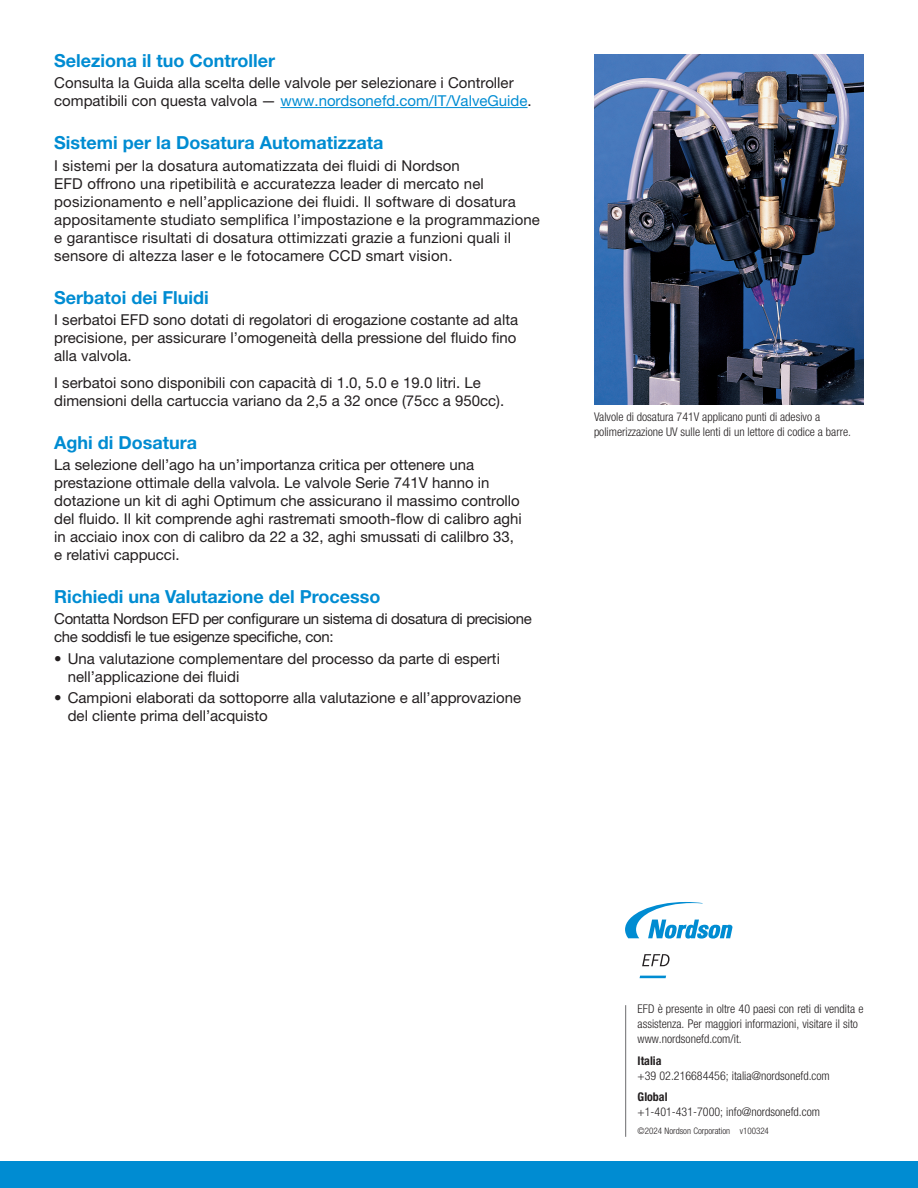
<style>
.page{position:relative;width:918px;height:1188px;background:#fff}
.page>*{position:absolute;margin:0;border:0;box-sizing:border-box;transform-origin:0 0}
.EFD-DataSheet-Head-Lev2{font:700 18px "Helvetica Neue LT Std";color:#008cd2}
.EFD-DataSheet-Head-Lev2-Helv75{font:700 18px "Helvetica Neue LT Std";color:#008cd2}
.EFD-DataSheet-BodyText-9L{font:15px/18px "Helvetica Neue LT Std";color:#231f20}
.EFD-DataSheet-BodyText-10L{font:15px/18px "Helvetica Neue LT Std";letter-spacing:.01em;color:#231f20}
.EFD-DataSheet-BodyText-10L-Helv55{font:15px/18px "Helvetica Neue LT Std";color:#231f20}
.EFD-DataSheet-Bullet-Lev1-10L{font:15px/18px "Helvetica Neue LT Std";letter-spacing:-.025em;color:#231f20}
.EFD-CorpBlock-8L-Helv47{font:300 condensed 12px/15px "Helvetica Neue LT Pro";color:#231f20}
.EFD-DataSheet-Caption-Helv47{font:300 condensed 12px/14.4px "Helvetica Neue LT Std";color:#231f20}
.EFD-CorpBlock-6L-Helv47{font:300 condensed 9px "Helvetica Neue LT Std";color:#231f20}
.s1{color:#008cd2}
.s2{font-weight:700}
</style>
<div class="page">
<div style="left:0;top:1161px;width:918px;height:27px;background:#008cd2"></div>
<hr style="left:625px;top:1005px;width:1px;height:132px;background:#6b6b6e">
<hr style="left:280px;top:107px;width:248px;height:1px;background:#008cd2">
<img style="left:594px;top:54px;width:270px;height:351px">
<svg style="left:625px;top:902px;width:107px;height:37px"></svg>
<svg style="left:640px;top:976px;width:26px;height:2px"></svg>
<svg style="left:642px;top:954px;width:28px;height:12px"></svg>
<p class="EFD-DataSheet-Head-Lev2-Helv75" style="left:54px;top:49px;width:222px">Seleziona il tuo Controller</p>
<p class="EFD-DataSheet-BodyText-10L-Helv55" style="left:54px;top:74px;width:479px">Consulta la Guida alla scelta delle valvole per selezionare i Controller compatibili con questa valvola — <span class="s1">www.nordsonefd.com/IT/ValveGuide</span>.</p>
<p class="EFD-DataSheet-Head-Lev2" style="left:54px;top:132px;width:331px">Sistemi per la Dosatura Automatizzata</p>
<p class="EFD-DataSheet-BodyText-10L" style="left:54px;top:156px;width:487px">I sistemi per la dosatura automatizzata dei fluidi di Nordson<br>EFD offrono una ripetibilità e accuratezza leader di mercato nel posizionamento e nell’applicazione dei fluidi. Il software di dosatura appositamente studiato semplifica l’impostazione e la programmazione e garantisce risultati di dosatura ottimizzati grazie a funzioni quali il sensore di altezza laser e le fotocamere CCD smart vision.</p>
<p class="EFD-DataSheet-Head-Lev2" style="left:54px;top:286px;width:156px">Serbatoi dei Fluidi</p>
<p class="EFD-DataSheet-BodyText-9L" style="left:54px;top:310px;width:465px;text-align:justify">I serbatoi EFD sono dotati di regolatori di erogazione costante ad alta precisione, per assicurare l’omogeneità della pressione del fluido fino alla valvola.</p>
<p class="EFD-DataSheet-BodyText-9L" style="left:54px;top:373px;width:452px">I serbatoi sono disponibili con capacità di 1.0, 5.0 e 19.0 litri. Le dimensioni della cartuccia variano da 2,5 a 32 once (75cc a 950cc).</p>
<p class="EFD-DataSheet-Head-Lev2" style="left:54px;top:431px;width:144px">Aghi di Dosatura</p>
<p class="EFD-DataSheet-BodyText-9L" style="left:54px;top:456px;width:469px">La selezione dell’ago ha un’importanza critica per ottenere una prestazione ottimale della valvola. Le valvole Serie 741V hanno in dotazione un kit di aghi Optimum che assicurano il massimo controllo del fluido. Il kit comprende aghi rastremati smooth-flow di calibro aghi in acciaio inox con di calibro da 22 a 32, aghi smussati di calilbro 33, e relativi cappucci.</p>
<p class="EFD-DataSheet-Head-Lev2" style="left:54px;top:586px;width:328px">Richiedi una Valutazione del Processo</p>
<p class="EFD-DataSheet-Bullet-Lev1-10L" style="left:54px;top:610px;width:479px">Contatta Nordson EFD per configurare un sistema di dosatura di precisione che soddisfi le tue esigenze specifiche, con:</p>
<p class="EFD-DataSheet-BodyText-10L" style="left:68px;top:649px;width:434px;text-indent:-14px">• Una valutazione complementare del processo da parte di esperti nell’applicazione dei fluidi</p>
<p class="EFD-DataSheet-BodyText-10L" style="left:68px;top:688px;width:455px;text-indent:-14px">• Campioni elaborati da sottoporre alla valutazione e all’approvazione del cliente prima dell’acquisto</p>
<p class="EFD-DataSheet-Caption-Helv47" style="left:594px;top:410px;width:259px">Valvole di dosatura 741V applicano punti di adesivo a polimerizzazione UV sulle lenti di un lettore di codice a barre.</p>
<p class="EFD-CorpBlock-8L-Helv47" style="left:638px;top:1002px;width:227px">EFD è presente in oltre 40 paesi con reti di vendita e assistenza. Per maggiori informazioni, visitare il sito www.nordsonefd.com/it.</p>
<p class="EFD-CorpBlock-8L-Helv47" style="left:638px;top:1053px;width:194px"><span class="s2">Italia<br></span>+39 02.216684456; italia@nordsonefd.com</p>
<p class="EFD-CorpBlock-8L-Helv47" style="left:638px;top:1090px;width:184px"><span class="s2">Global<br></span>+1-401-431-7000; info@nordsonefd.com</p>
<p class="EFD-CorpBlock-6L-Helv47" style="left:638px;top:1125px;width:133px">©2024 Nordson Corporation v100324</p>
</div>
